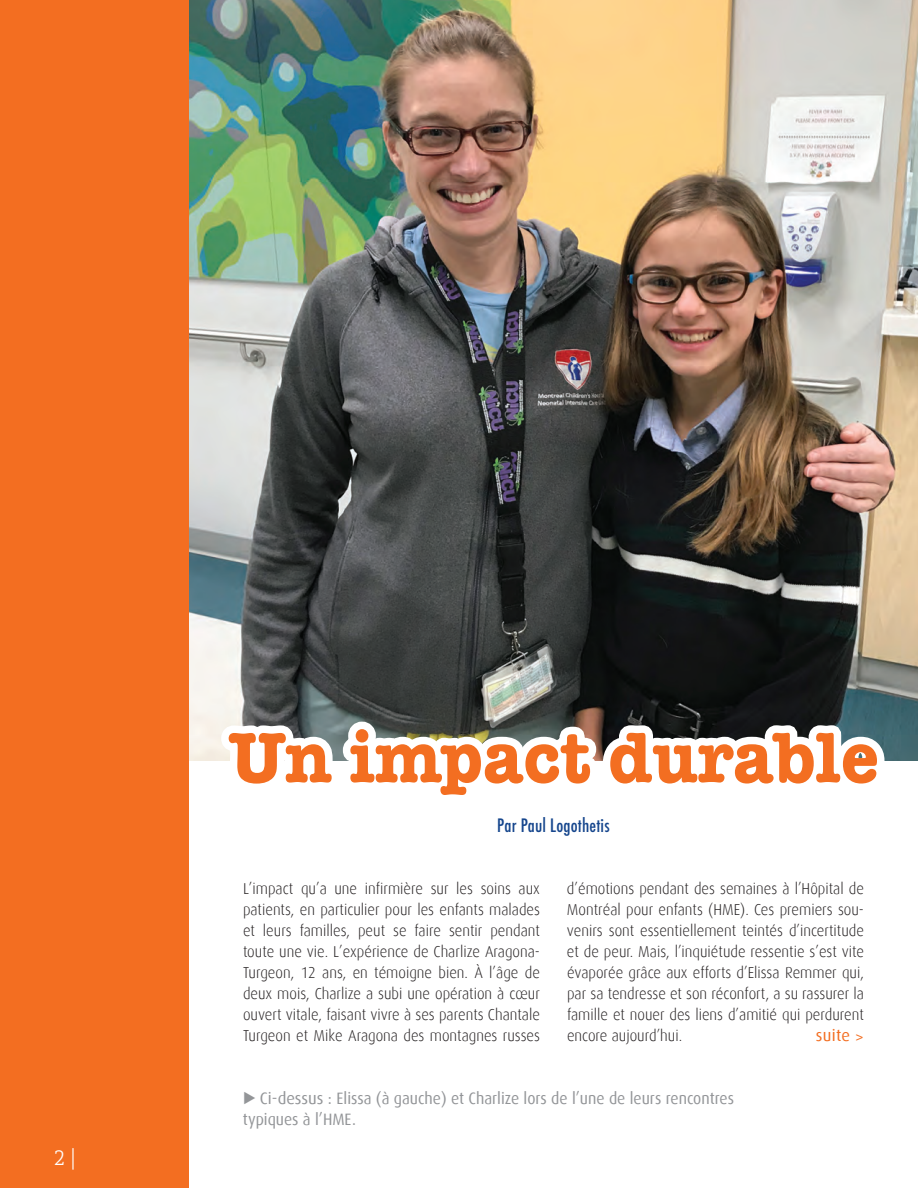
<style>
.page{position:relative;width:918px;height:1188px;background:#fff}
.page>*{position:absolute;margin:0;border:0;box-sizing:border-box;transform-origin:0 0}
.t1{font:700 73.5px "American Typewriter";color:#f36e21;scale:.95 1}
.t2{font:300 22.5px "Vinci Serif";color:#fff}
.t3{font:500 condensed 18px "Futura";letter-spacing:.01em;color:#16468d}
.t4{font:16.5px/21px "Dax";color:#939598}
.t5{font:16.5px "Dax";letter-spacing:.02em;color:#f36e21}
.t6{font:300 15.75px/21px "Dax";color:#231f20;text-align:justify;scale:.95 1}
.s1{font-family:"Vinci Sans"}
.s2{font-family:"Lucida Grande";font-weight:700;font-size:15px}
</style>
<div class="page">
<img style="left:189px;top:0;width:729px;height:760px">
<div style="left:0;top:0;width:189px;height:1188px;background:#f36e21"></div>
<svg style="left:208px;top:709px;width:690px;height:52px"></svg>
<h2 class="t2" style="left:54px;top:1142px;width:23px">2 <span class="s1">|</span></h2>
<h1 class="t1" style="left:228px;top:694px;width:687px">Un impact durable</h1>
<p class="t3" style="left:497px;top:814px;width:114px">Par Paul Logothetis</p>
<p class="t6" style="left:243px;top:878px;width:314px">L’impact qu’a une infirmière sur les soins aux patients, en particulier pour les enfants malades et leurs familles, peut se faire sentir pendant toute une vie. L’expérience de Charlize Aragona-Turgeon, 12 ans, en témoigne bien. À l’âge de deux mois, Charlize a subi une opération à cœur ouvert vitale, faisant vivre à ses parents Chantale Turgeon et Mike Aragona des montagnes russes</p>
<p class="t6" style="left:567px;top:878px;width:314px">d’émotions pendant des semaines à l’Hôpital de Montréal pour enfants (HME). Ces premiers sou&shy;venirs sont essentiellement teintés d’incertitude et de peur. Mais, l’inquiétude ressentie s’est vite évaporée grâce aux efforts d’Elissa Remmer qui, par sa tendresse et son réconfort, a su rassurer la famille et nouer des liens d’amitié qui perdurent encore aujourd’hui.</p>
<p class="t5" style="left:816px;top:1026px;width:50px">suite &gt;</p>
<p class="t4" style="left:243px;top:1088px;width:493px"><span class="s2">▶</span> Ci-dessus : Elissa (à gauche) et Charlize lors de l’une de leurs rencontres typiques à l’HME.</p>
</div>
